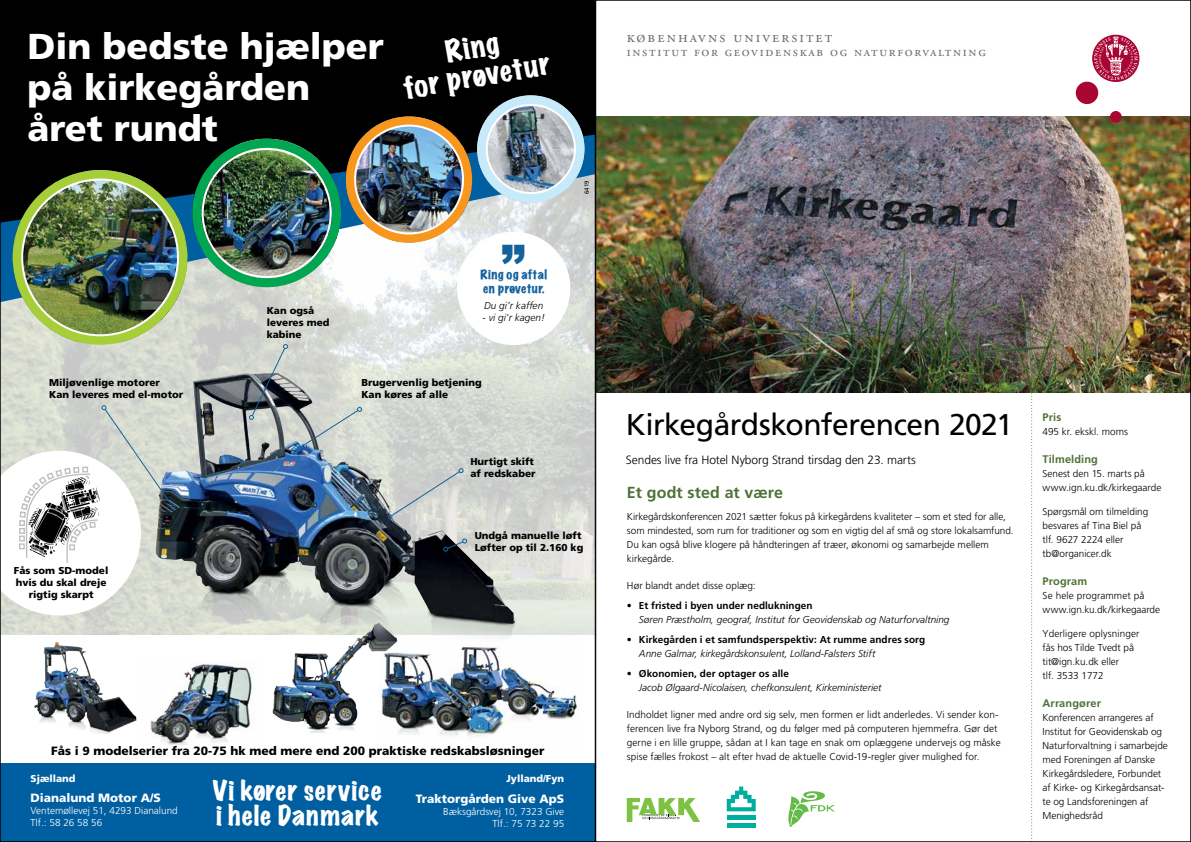
<style>
.page{position:relative;width:1191px;height:842px;background:#fff}
.page>*{position:absolute;margin:0;border:0;box-sizing:border-box;transform-origin:0 0}
.t1{font:900 48.1px "Arial";color:#13629c}
.t2{font:900 36px/41px "Frutiger LT Std";color:#fff}
.t3{font:30px "Frutiger LT Std";letter-spacing:-.02em;color:#000}
.t4{font:expanded 27.7px/28.6px "Marker Felt";color:#fff;text-align:center}
.t5{font:expanded 25px/25px "Marker Felt";letter-spacing:.035em;color:#fff}
.t6{font:16px "Adobe Garamond Pro";letter-spacing:.13em;color:#6d6e71}
.t7{font:700 16px "Frutiger LT Std";letter-spacing:.005em;color:#4e7135}
.t8{font:14px "Adobe Garamond Pro";letter-spacing:.12em;color:#6d6e71}
.t9{font:900 12px "Frutiger LT Std";color:#000}
.t10{font:300 12px "Frutiger LT Std";letter-spacing:-.01em;color:#000}
.t11{font:900 12px "Frutiger LT Std";color:#fff}
.t12{font:expanded 12px/14.4px "Marker Felt";letter-spacing:.035em;color:#13629c}
.t13{font:700 11px "Frutiger LT Std";letter-spacing:.01em;color:#4e7135}
.t14{font:300 10px/14px "Frutiger LT Std";letter-spacing:-.005em;color:#000}
.t15{font:900 10px/12px "Frutiger LT Std";color:#000}
.t16{font:italic 300 10px "Frutiger LT Std";color:#000}
.t17{font:700 10px "Frutiger LT Std";letter-spacing:.005em;color:#000}
.t18{font:300 10px/12px "Frutiger LT Std";color:#fff}
.t19{font:900 10px "Frutiger LT Std";color:#fff}
.t20{font:6px "Frutiger LT Std";color:#000}
</style>
<div class="page">
<img style="left:408px;top:678px;width:169px;height:59px">
<img style="left:2px;top:302px;width:591px;height:333px">
<div style="left:457px;top:232px;width:113px;height:113px;background:#fff;border-radius:50%"></div>
<img style="left:128px;top:358px;width:422px;height:320px">
<img style="left:258px;top:620px;width:152px;height:113px">
<svg style="left:2px;top:223px;width:591px;height:79px"></svg>
<div style="left:2px;top:2px;width:591px;height:221px;background:#000"></div>
<img style="left:346px;top:116px;width:126px;height:127px;border-radius:63px">
<div style="left:346px;top:116px;width:126px;height:127px;border:9px solid #f8971d;border-radius:50%"></div>
<img style="left:192px;top:139px;width:149px;height:148px;border-radius:74px">
<div style="left:192px;top:139px;width:149px;height:148px;border:9px solid #00a651;border-radius:50%"></div>
<img style="left:13px;top:170px;width:174px;height:172px">
<div style="left:13px;top:170px;width:174px;height:175px;border:9px solid #a6ce39;border-radius:50%"></div>
<img style="left:477px;top:95px;width:107px;height:108px;border-radius:54px">
<div style="left:477px;top:95px;width:107px;height:108px;border:9px solid #c7eafb;border-radius:50%"></div>
<div style="left:0;top:763px;width:595px;height:79px;background:#005fa1"></div>
<img style="left:34px;top:635px;width:112px;height:99px">
<img style="left:139px;top:662px;width:124px;height:83px">
<div style="left:354px;top:125px;width:110px;height:109px;border:2px solid #fff;border-radius:50%"></div>
<div style="left:486px;top:104px;width:90px;height:90px;border:2px solid #fff;border-radius:50%"></div>
<svg style="left:249px;top:344px;width:39px;height:76px;background:#93999a"></svg>
<svg style="left:2px;top:405px;width:173px;height:210px"></svg>
<svg style="left:297px;top:407px;width:65px;height:43px;background:#c0c7c4"></svg>
<svg style="left:387px;top:468px;width:76px;height:51px;background:#ccd0ce"></svg>
<svg style="left:443px;top:539px;width:24px;height:13px"></svg>
<svg style="left:1031px;top:393px;width:1px;height:446px"></svg>
<img style="left:597px;top:116px;width:592px;height:277px">
<svg style="left:1092px;top:35px;width:47px;height:47px"></svg>
<div style="left:1075px;top:82px;width:23px;height:22px;background:#a90533;border-radius:50%"></div>
<div style="left:1110px;top:111px;width:11px;height:12px;background:#a90533;border-radius:50%"></div>
<svg style="left:1094px;top:36px;width:43px;height:44px;background:#c55776"></svg>
<svg style="left:788px;top:791px;width:47px;height:36px"></svg>
<div style="left:726px;top:815px;width:29px;height:5px;background:#00ae9f"></div>
<hr style="left:726px;top:824px;width:29px;height:4px;background:#00ae9f">
<svg style="left:726px;top:786px;width:29px;height:25px"></svg>
<svg style="left:627px;top:798px;width:73px;height:24px"></svg>
<h2 class="t2" style="left:27px;top:26px;width:358px">Din bedste hjælper på kirkegården året rundt</h2>
<h3 class="t4" style="left:397px;top:47px;width:150px;rotate:-10deg">Ring<br>for prøvetur</h3>
<p class="t15" style="left:267px;top:305px;width:64px">Kan også leveres med kabine</p>
<h1 class="t1" style="left:526px;top:281px;width:26px;rotate:-180deg">“</h1>
<p class="t12" style="left:480px;top:268px;width:68px">Ring og aftal en prøvetur.</p>
<p class="t16" style="left:484px;top:300px;width:60px">Du gi’r kaffen</p>
<p class="t16" style="left:482px;top:312px;width:64px">- vi gi’r kagen!</p>
<p class="t15" style="left:49px;top:377px;width:136px">Miljøvenlige motorer<br>Kan leveres med el-motor</p>
<p class="t15" style="left:361px;top:377px;width:122px">Brugervenlig betjening<br>Kan køres af alle</p>
<p class="t15" style="left:470px;top:455px;width:67px">Hurtigt skift af redskaber</p>
<p class="t20" style="left:583px;top:194px;width:15px;rotate:-90deg">6419</p>
<p class="t15" style="left:14px;top:565px;width:96px;text-align:center">Fås som SD-model hvis du skal dreje rigtig skarpt</p>
<p class="t15" style="left:475px;top:529px;width:110px">Undgå manuelle løft<br>Løfter op til 2.160 kg</p>
<p class="t9" style="left:51px;top:744px;width:495px">Fås i 9 modelserier fra 20-75 hk med mere end 200 praktiske redskabsløsninger</p>
<p class="t19" style="left:31px;top:772px;width:47px">Sjælland</p>
<p class="t11" style="left:31px;top:790px;width:132px">Dianalund Motor A/S</p>
<p class="t18" style="left:31px;top:804px;width:149px">Ventemøllevej 51, 4293 Dianalund<br>Tlf.: 58 26 58 56</p>
<h3 class="t5" style="left:213px;top:779px;width:171px">Vi kører service i hele Danmark</h3>
<p class="t19" style="left:506px;top:772px;width:59px">Jylland/Fyn</p>
<p class="t11" style="left:416px;top:791px;width:150px">Traktorgården Give ApS</p>
<p class="t18" style="left:443px;top:805px;width:122px;text-align:right">Bæksgårdsvej 10, 7323 Give<br>Tlf.: 75 73 22 95</p>
<h3 class="t6" style="left:627px;top:27px;width:207px">københavns universitet</h3>
<h3 class="t8" style="left:627px;top:43px;width:360px">institut for geovidenskab og naturforvaltning</h3>
<h3 class="t3" style="left:626px;top:407px;width:388px">Kirkegårdskonferencen 2021</h3>
<p class="t10" style="left:626px;top:453px;width:291px">Sendes live fra Hotel Nyborg Strand tirsdag den 23. marts</p>
<h3 class="t7" style="left:627px;top:483px;width:157px">Et godt sted at være</h3>
<p class="t14" style="left:627px;top:510px;width:388px">Kirkegårdskonferencen 2021 sætter fokus på kirkegårdens kvaliteter – som et sted for alle, som mindested, som rum for traditioner og som en vigtig del af små og store lokalsamfund.<br>Du kan også blive klogere på håndteringen af træer, økonomi og samarbejde mellem kirkegårde.</p>
<p class="t14" style="left:627px;top:579px;width:130px">Hør blandt andet disse oplæg:</p>
<p class="t17" style="left:627px;top:600px;width:187px">• Et fristed i byen under nedlukningen</p>
<p class="t16" style="left:639px;top:614px;width:312px">Søren Præstholm, geograf, Institut for Geovidenskab og Naturforvaltning</p>
<p class="t17" style="left:627px;top:634px;width:300px">• Kirkegården i et samfundsperspektiv: At rumme andres sorg</p>
<p class="t16" style="left:639px;top:648px;width:238px">Anne Galmar, kirkegårdskonsulent, Lolland-Falsters Stift</p>
<p class="t17" style="left:627px;top:668px;width:164px">• Økonomien, der optager os alle</p>
<p class="t16" style="left:639px;top:682px;width:244px">Jacob Ølgaard-Nicolaisen, chefkonsulent, Kirkeministeriet</p>
<p class="t14" style="left:627px;top:708px;width:375px">Indholdet ligner med andre ord sig selv, men formen er lidt anderledes. Vi sender kon&shy;ferencen live fra Nyborg Strand, og du følger med på computeren hjemmefra. Gør det gerne i en lille gruppe, sådan at I kan tage en snak om oplæggene undervejs og måske spise fælles frokost – alt efter hvad de aktuelle Covid-19-regler giver mulighed for.</p>
<p class="t13" style="left:1042px;top:411px;width:20px">Pris</p>
<p class="t14" style="left:1042px;top:425px;width:87px">495 kr. ekskl. moms</p>
<p class="t13" style="left:1042px;top:453px;width:57px">Tilmelding</p>
<p class="t14" style="left:1042px;top:467px;width:120px">Senest den 15. marts på www.ign.ku.dk/kirkegaarde</p>
<p class="t14" style="left:1042px;top:505px;width:107px">Spørgsmål om tilmelding besvares af Tina Biel på tlf. 9627 2224 eller tb@organicer.dk</p>
<p class="t13" style="left:1042px;top:575px;width:46px">Program</p>
<p class="t14" style="left:1042px;top:589px;width:119px">Se hele programmet på www.ign.ku.dk/kirkegaarde</p>
<p class="t14" style="left:1042px;top:627px;width:98px">Yderligere oplysninger fås hos Tilde Tvedt på tit@ign.ku.dk eller<br>tlf. 3533 1772</p>
<p class="t13" style="left:1042px;top:697px;width:60px">Arrangører</p>
<p class="t14" style="left:1042px;top:711px;width:127px">Konferencen arrangeres af<br>Institut for Geovidenskab og<br>Naturforvaltning i samarbejde med Foreningen af Danske<br>Kirkegårdsledere, Forbundet af Kirke- og Kirkegårdsansat&shy;te og Landsforeningen af<br>Menighedsråd</p>
</div>
